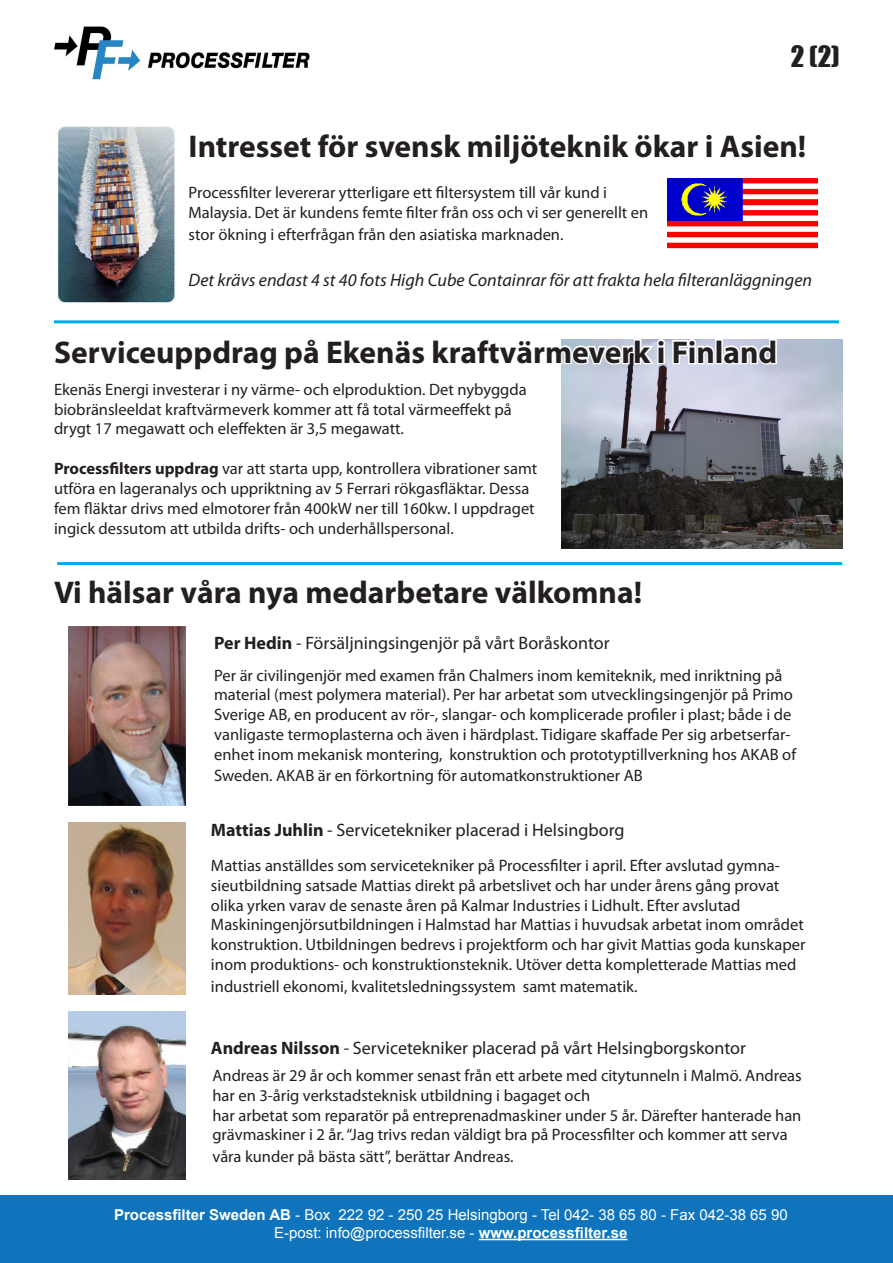
<style>
.page{position:relative;width:893px;height:1263px;background:#fff}
.page>*{position:absolute;margin:0;border:0;box-sizing:border-box;transform-origin:0 0}
.t1{font:700 31.5px "Myriad Pro";color:#231f20}
.t2{font:27px "Impact";color:#231f20}
.t3{font:18px "Myriad Pro";color:#231f20}
.t4{font:italic 18px "Myriad Pro";color:#231f20}
.t5{font:16.5px/19.8px "Myriad Pro";color:#231f20}
.t6{font:15px/18px "Arial";color:#fff;text-align:center}
.s1{font-weight:700}
</style>
<div class="page">
<img style="left:562px;top:339px;width:280px;height:210px">
<div style="left:0;top:1196px;width:893px;height:67px;background:#1074bc"></div>
<hr style="left:479px;top:1239px;width:148px;height:1px;background:#fff">
<img style="left:54px;top:27px;width:255px;height:53px">
<hr style="left:54px;top:320px;width:785px;height:3px;background:#00aeef">
<img style="left:69px;top:822px;width:116px;height:172px">
<img style="left:57px;top:127px;width:119px;height:176px">
<img style="left:68px;top:1011px;width:117px;height:168px">
<hr style="left:57px;top:562px;width:785px;height:3px;background:#00aeef">
<svg style="left:561px;top:339px;width:217px;height:27px"></svg>
<img style="left:68px;top:627px;width:117px;height:178px">
<img style="left:668px;top:178px;width:149px;height:71px">
<p class="t2" style="left:791px;top:35px;width:50px">2 (2)</p>
<p class="t1" style="left:189px;top:126px;width:619px">Intresset för svensk miljöteknik ökar i Asien!</p>
<p class="t5" style="left:189px;top:183px;width:461px">Processfilter levererar ytterligare ett filtersystem till vår kund i<br>Malaysia. Det är kundens femte filter från oss och vi ser generellt en</p>
<p class="t5" style="left:189px;top:224px;width:376px">stor ökning i efterfrågan från den asiatiska marknaden.</p>
<p class="t4" style="left:189px;top:268px;width:625px">Det krävs endast 4 st 40 fots High Cube Containrar för att frakta hela filteranläggningen</p>
<p class="t1" style="left:54px;top:332px;width:725px">Serviceuppdrag på Ekenäs kraftvärmeverk i Finland</p>
<p class="t5" style="left:54px;top:379px;width:474px">Ekenäs Energi investerar i ny värme- och elproduktion. Det nybyggda biobränsleeldat kraftvärmeverk kommer att få total värmeeffekt på drygt 17 megawatt och eleffekten är 3,5 megawatt.</p>
<p class="t5" style="left:54px;top:458px;width:485px"><span class="s1">Processfilters uppdrag</span> var att starta upp, kontrollera vibrationer samt utföra en lageranalys och uppriktning av 5 Ferrari rökgasfläktar. Dessa fem fläktar drivs med elmotorer från 400kW ner till 160kw. I uppdraget ingick dessutom att utbilda drifts- och underhållspersonal.</p>
<p class="t1" style="left:54px;top:572px;width:590px">Vi hälsar våra nya medarbetare välkomna!</p>
<p class="t3" style="left:214px;top:631px;width:397px"><span class="s1">Per Hedin</span> - Försäljningsingenjör på vårt Boråskontor</p>
<p class="t5" style="left:214px;top:665px;width:583px">Per är civilingenjör med examen från Chalmers inom kemiteknik, med inriktning på material (mest polymera material). Per har arbetat som utvecklingsingenjör på Primo Sverige AB, en producent av rör-, slangar- och komplicerade profiler i plast; både i de vanligaste termoplasterna och även i härdplast. Tidigare skaffade Per sig arbetserfar&shy;enhet inom mekanisk montering, konstruktion och prototyptillverkning hos AKAB of</p>
<p class="t5" style="left:214px;top:766px;width:430px">Sweden. AKAB är en förkortning för automatkonstruktioner AB</p>
<p class="t3" style="left:211px;top:819px;width:415px"><span class="s1">Mattias Juhlin</span> - Servicetekniker placerad i Helsingborg</p>
<p class="t5" style="left:211px;top:855px;width:596px">Mattias anställdes som servicetekniker på Processfilter i april. Efter avslutad gymna&shy;sieutbildning satsade Mattias direkt på arbetslivet och har under årens gång provat olika yrken varav de senaste åren på Kalmar Industries i Lidhult. Efter avslutad Maskiningenjörsutbildningen i Halmstad har Mattias i huvudsak arbetat inom området konstruktion. Utbildningen bedrevs i projektform och har givit Mattias goda kunskaper inom produktions- och konstruktionsteknik. Utöver detta kompletterade Mattias med</p>
<p class="t5" style="left:211px;top:976px;width:428px">industriell ekonomi, kvalitetsledningssystem samt matematik.</p>
<p class="t3" style="left:211px;top:1037px;width:536px"><span class="s1">Andreas Nilsson</span> - Servicetekniker placerad på vårt Helsingborgskontor</p>
<p class="t5" style="left:212px;top:1065px;width:591px">Andreas är 29 år och kommer senast från ett arbete med citytunneln i Malmö. Andreas har en 3-årig verkstadsteknisk utbildning i bagaget och</p>
<p class="t5" style="left:212px;top:1105px;width:590px">har arbetat som reparatör på entreprenadmaskiner under 5 år. Därefter hanterade han grävmaskiner i 2 år. “Jag trivs redan väldigt bra på Processfilter och kommer att serva</p>
<p class="t5" style="left:212px;top:1146px;width:302px">våra kunder på bästa sätt”, berättar Andreas.</p>
<p class="t6" style="left:114px;top:1206px;width:675px"><span class="s1">Processfilter Sweden AB</span> - Box 222 92 - 250 25 Helsingborg - Tel 042- 38 65 80 - Fax 042-38 65 90<br>E-post: info@processfilter.se - <span class="s1">www.processfilter.se</span></p>
</div>
